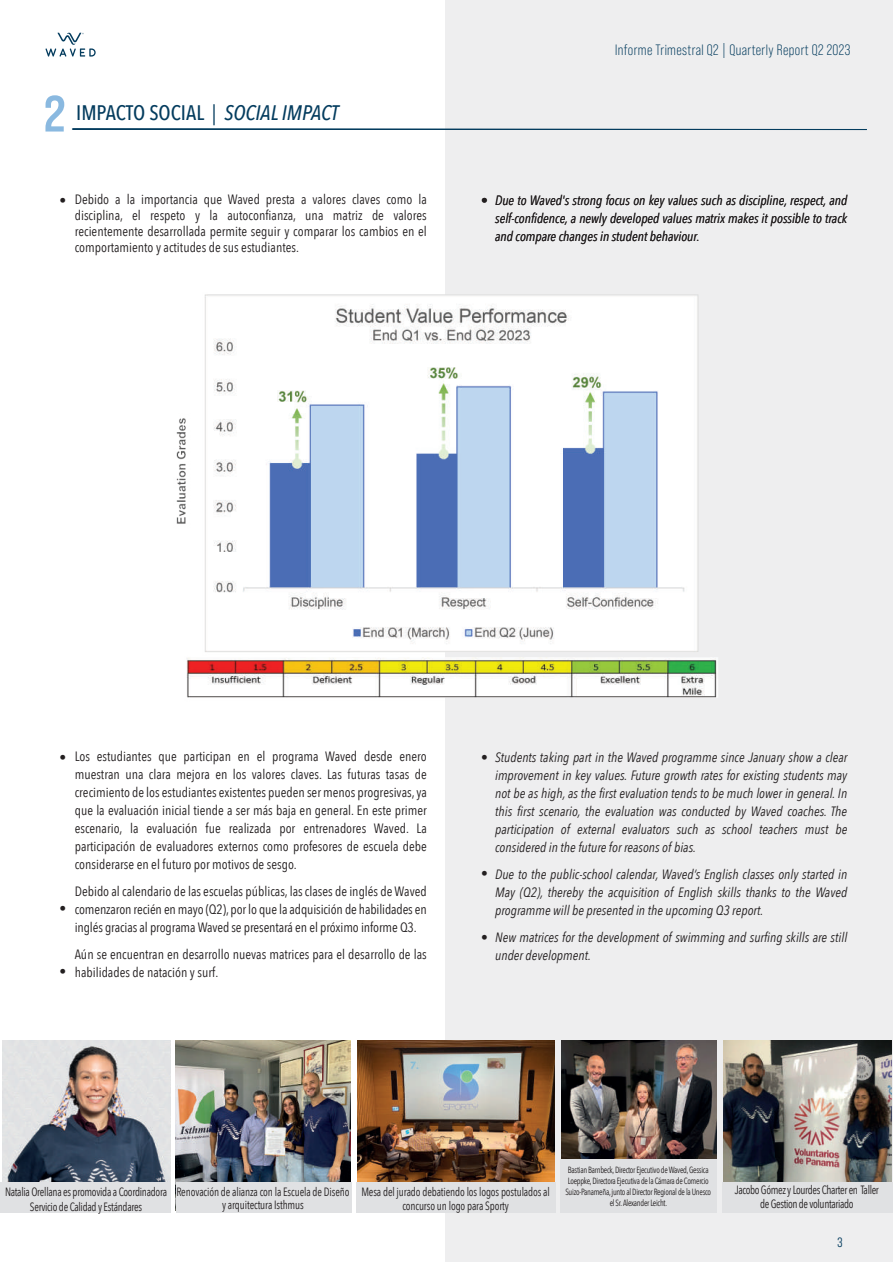
<style>
.page{position:relative;width:893px;height:1263px;background:#fff}
.page>*{position:absolute;margin:0;border:0;box-sizing:border-box;transform-origin:0 0}
.t1{font:700 51px "Bebas Neue Pro Semi Exp";color:#8ab9e0}
.t2{font:500 21px "Avenir Next Condensed";color:#043c5e}
.t3{font:15px "Bebas Neue Pro";letter-spacing:.025em;color:#043c5e}
.t4{font:13.5px/18px "Avenir Next Condensed";color:#231f20;text-align:justify}
.t5{font:italic 13.5px/18px "Avenir Next Condensed";color:#231f20;text-align:justify}
.t6{font:13.5px "Bebas Neue Pro Middle";color:#043c5e}
.t7{font:12px/14.4px "Avenir Next Condensed";letter-spacing:-.02em;color:#231f20;text-align:center;scale:.9 1}
.t8{font:9px/10.8px "Avenir Next Condensed";letter-spacing:-.03em;color:#231f20;text-align:center;scale:.9 1}
.s1{font-weight:400}
.s2{font-style:italic}
</style>
<div class="page">
<div style="left:445px;top:0;width:447px;height:1262px;background:#eeeeef"></div>
<svg style="left:72px;top:129px;width:795px;height:1px"></svg>
<svg style="left:46px;top:33px;width:50px;height:24px"></svg>
<img style="left:723px;top:1040px;width:168px;height:142px">
<img style="left:176px;top:1040px;width:175px;height:141px">
<img style="left:357px;top:1040px;width:197px;height:142px">
<img style="left:2px;top:1040px;width:168px;height:142px">
<img style="left:562px;top:1040px;width:154px;height:120px">
<div style="left:561px;top:1160px;width:156px;height:53px;background:#e0e1e3"></div>
<div style="left:0;top:1182px;width:171px;height:31px;background:#e0e1e3"></div>
<div style="left:722px;top:1182px;width:170px;height:31px;background:#e0e1e3"></div>
<div style="left:356px;top:1182px;width:200px;height:31px;background:#e0e1e3"></div>
<div style="left:176px;top:1181px;width:175px;height:31px;background:#e0e1e3"></div>
<img style="left:176px;top:294px;width:542px;height:404px">
<h1 class="t1" style="left:44px;top:83px;width:23px">2</h1>
<h2 class="t2" style="left:76px;top:100px;width:264px">IMPACTO SOCIAL <span class="s1">|</span> <span class="s2">SOCIAL IMPACT</span></h2>
<p class="t3" style="left:615px;top:41px;width:237px">Informe Trimestral Q2 | Quarterly Report Q2 2023</p>
<p class="t4" style="left:75px;top:190px;width:354px;line-height:16.2px">Debido a la importancia que Waved presta a valores claves como la disciplina, el respeto y la autoconfianza, una matriz de valores recientemente desarrollada permite seguir y comparar los cambios en el comportamiento y actitudes de sus estudiantes.</p>
<p class="t4" style="left:60px;top:191px;width:8px">•</p>
<p class="t5" style="left:495px;top:191px;width:354px">Due to Waved's strong focus on key values such as discipline, respect, and self-confidence, a newly developed values matrix makes it possible to track and compare changes in student behaviour.</p>
<p class="t4" style="left:481px;top:191px;width:8px">•</p>
<p class="t4" style="left:60px;top:748px;width:8px">•</p>
<p class="t4" style="left:60px;top:898px;width:8px">•</p>
<p class="t4" style="left:60px;top:962px;width:8px">•</p>
<p class="t4" style="left:75px;top:747px;width:354px">Los estudiantes que participan en el programa Waved desde enero muestran una clara mejora en los valores claves. Las futuras tasas de crecimiento de los estudiantes existentes pueden ser menos progresivas, ya que la evaluación inicial tiende a ser más baja en general. En este primer escenario, la evaluación fue realizada por entrenadores Waved. La participación de evaluadores externos como profesores de escuela debe considerarse en el futuro por motivos de sesgo.</p>
<p class="t4" style="left:75px;top:881px;width:354px">Debido al calendario de las escuelas públicas, las clases de inglés de Waved comenzaron recién en mayo (Q2), por lo que la adquisición de habilidades en inglés gracias al programa Waved se presentará en el próximo informe Q3.</p>
<p class="t4" style="left:75px;top:944px;width:354px">Aún se encuentran en desarrollo nuevas matrices para el desarrollo de las habilidades de natación y surf.</p>
<p class="t4" style="left:481px;top:748px;width:8px">•</p>
<p class="t4" style="left:481px;top:864px;width:8px">•</p>
<p class="t4" style="left:481px;top:927px;width:8px">•</p>
<p class="t5" style="left:495px;top:748px;width:354px">Students taking part in the Waved programme since January show a clear improvement in key values. Future growth rates for existing students may not be as high, as the first evaluation tends to be much lower in general. In this first scenario, the evaluation was conducted by Waved coaches. The participation of external evaluators such as school teachers must be considered in the future for reasons of bias.</p>
<p class="t5" style="left:495px;top:865px;width:354px">Due to the public-school calendar, Waved’s English classes only started in May (Q2), thereby the acquisition of English skills thanks to the Waved programme will be presented in the upcoming Q3 report.</p>
<p class="t5" style="left:495px;top:928px;width:354px">New matrices for the development of swimming and surfing skills are still under development.</p>
<p class="t8" style="left:565px;top:1164px;width:164px">Bastian Barnbeck, Director Ejecutivo de Waved, Gessica Loeppke, Directora Ejecutiva de la Cámara de Comercio Suizo-Panameña, junto al Director Regional de la Unesco el Sr. Alexander Leicht.</p>
<p class="t7" style="left:176px;top:1184px;width:194px;line-height:13.5px">Renovación de alianza con la Escuela de Diseño y arquitectura Isthmus</p>
<p class="t7" style="left:735px;top:1182px;width:162px">Jacobo Gómez y Lourdes Charter en Taller de Gestion de voluntariado</p>
<p class="t7" style="left:5px;top:1184px;width:182px">Natalia Orellana es promovida a Coordinadora<br>Servicio de Calidad y Estándares</p>
<p class="t7" style="left:361px;top:1185px;width:211px;line-height:13.5px">Mesa del jurado debatiendo los logos postulados al concurso un logo para Sporty</p>
<p class="t6" style="left:838px;top:1235px;width:7px">3</p>
</div>
